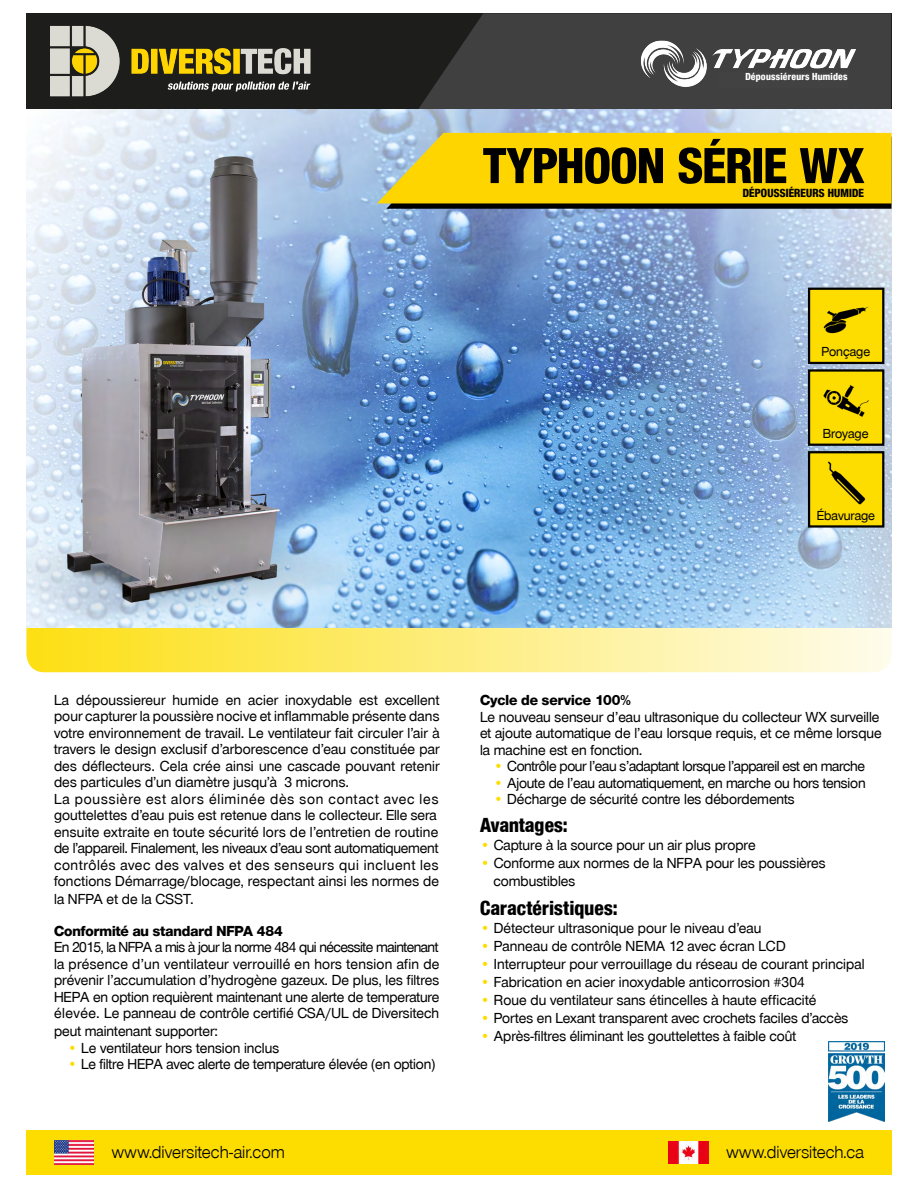
<style>
.page{position:relative;width:918px;height:1188px;background:#fff}
.page>*{position:absolute;margin:0;border:0;box-sizing:border-box;transform-origin:0 0}
.t1{font:52.5px "Nimbus San Nov D Heav Cond";letter-spacing:-.005em;color:#000}
.t2{font:21px "Nimbus San Nov D Heav Cond";letter-spacing:.015em;color:#000}
.t3{font:18px "Nimbus San Nov D";letter-spacing:.005em;color:#000}
.t4{font:500 15px/16.5px "Nimbus San Nov D";letter-spacing:.005em;color:#000}
.t5{font:500 15px "Nimbus San Nov D";letter-spacing:-.025em;color:#000}
.t6{font:500 15px "Nimbus San Nov D";letter-spacing:-.015em;color:#000}
.t7{font:15px "Nimbus San Nov D Heav";color:#000}
.t8{font:500 13.5px "Nimbus San Nov D";color:#000}
.t9{font:12.15px "Nimbus San Nov D Heav Cond";letter-spacing:.015em;color:#000}
.t10{font:10.5px "Nimbus San Nov D Heav Cond";letter-spacing:.02em;color:#fff}
.s1{color:#fddd00}
</style>
<div class="page">
<div style="left:26px;top:13px;width:866px;height:96px;background:#1d1d1c"></div>
<svg style="left:419px;top:13px;width:472px;height:96px;fill:#404040"></svg>
<img style="left:50px;top:25px;width:261px;height:72px">
<img style="left:634px;top:33px;width:230px;height:60px">
<svg style="left:26px;top:628px;width:865px;height:44px"></svg>
<img style="left:26px;top:109px;width:866px;height:519px">
<svg style="left:377px;top:133px;width:515px;height:76px"></svg>
<div style="left:26px;top:1130px;width:866px;height:45px;background:#fddd00"></div>
<img style="left:54px;top:1140px;width:40px;height:24px">
<img style="left:669px;top:1142px;width:39px;height:21px">
<div style="left:719px;top:72px;width:129px;height:15px;background:#424242"></div>
<div style="left:809px;top:452px;width:74px;height:74px;background:#fddd00"></div>
<div style="left:808px;top:451px;width:76px;height:77px;border:2px solid #000"></div>
<img style="left:827px;top:461px;width:39px;height:44px">
<div style="left:809px;top:370px;width:74px;height:75px;background:#fddd00"></div>
<div style="left:808px;top:369px;width:76px;height:77px;border:2px solid #000"></div>
<img style="left:824px;top:385px;width:44px;height:32px">
<div style="left:809px;top:289px;width:74px;height:74px;background:#fddd00"></div>
<div style="left:808px;top:288px;width:76px;height:76px;border:2px solid #000"></div>
<img style="left:824px;top:307px;width:44px;height:27px">
<img style="left:829px;top:1041px;width:55px;height:80px">
<p class="t10" style="left:745px;top:71px;width:104px">Dépoussiéreurs Humides</p>
<h1 class="t1" style="left:484px;top:134px;width:382px">TYPHOON SÉRIE WX</h1>
<p class="t9" style="left:743px;top:185px;width:123px">DÉPOUSSIÉREURS HUMIDE</p>
<p class="t8" style="left:821px;top:344px;width:50px">Ponçage</p>
<p class="t8" style="left:823px;top:426px;width:47px">Broyage</p>
<p class="t8" style="left:817px;top:507px;width:60px">Ébavurage</p>
<p class="t4" style="left:54px;top:692px;width:387px">La dépoussiereur humide en acier inoxydable est excellent pour capturer la poussière nocive et inflammable présente dans votre environnement de travail. Le ventilateur fait circuler l’air à travers le design exclusif d’arborescence d’eau constituée par des déflecteurs. Cela crée ainsi une cascade pouvant retenir des particules d’un diamètre jusqu’à 3 microns.<br>La poussière est alors éliminée dès son contact avec les gouttelettes d’eau puis est retenue dans le collecteur. Elle sera ensuite extraite en toute sécurité lors de l’entretien de routine de l’appareil. Finalement, les niveaux d’eau sont automatiquement contrôlés avec des valves et des senseurs qui incluent les fonctions Démarrage/blocage, respectant ainsi les normes de</p>
<p class="t4" style="left:54px;top:891px;width:141px">la NFPA et de la CSST.</p>
<p class="t7" style="left:54px;top:922px;width:230px">Conformité au standard NFPA 484</p>
<p class="t4" style="left:54px;top:939px;width:387px;text-align:justify">En 2015, la NFPA a mis à jour la norme 484 qui nécessite maintenant la présence d’un ventilateur verrouillé en hors tension afin de prévenir l’accumulation d’hydrogène gazeux. De plus, les filtres HEPA en option requièrent maintenant une alerte de temperature élevée. Le panneau de contrôle certifié CSA/UL de Diversitech</p>
<p class="t4" style="left:54px;top:1023px;width:165px">peut maintenant supporter:</p>
<p class="t4" style="left:68px;top:1040px;width:213px"><span class="s1">•</span> Le ventilateur hors tension inclus</p>
<p class="t4" style="left:68px;top:1056px;width:369px"><span class="s1">•</span> Le filtre HEPA avec alerte de temperature élevée (en option)</p>
<p class="t7" style="left:480px;top:692px;width:152px">Cycle de service 100%</p>
<p class="t4" style="left:480px;top:708px;width:403px">Le nouveau senseur d’eau ultrasonique du collecteur WX surveille et ajoute automatique de l’eau lorsque requis, et ce même lorsque la machine est en fonction.</p>
<p class="t5" style="left:494px;top:757px;width:373px"><span class="s1">•</span> Contrôle pour l’eau s’adaptant lorsque l’appareil est en marche</p>
<p class="t6" style="left:494px;top:774px;width:374px"><span class="s1">•</span> Ajoute de l’eau automatiquement, en marche ou hors tension</p>
<p class="t4" style="left:494px;top:791px;width:303px"><span class="s1">•</span> Décharge de sécurité contre les débordements</p>
<h2 class="t2" style="left:480px;top:812px;width:89px">Avantages:</h2>
<p class="t4" style="left:480px;top:837px;width:277px"><span class="s1">•</span> Capture à la source pour un air plus propre</p>
<p class="t4" style="left:494px;top:854px;width:334px;line-height:18px;text-indent:-14px"><span class="s1">•</span> Conforme aux normes de la NFPA pour les poussières combustibles</p>
<h2 class="t2" style="left:480px;top:895px;width:139px">Caractéristiques:</h2>
<p class="t4" style="left:480px;top:919px;width:283px"><span class="s1">•</span> Détecteur ultrasonique pour le niveau d’eau</p>
<p class="t4" style="left:480px;top:937px;width:307px"><span class="s1">•</span> Panneau de contrôle NEMA 12 avec écran LCD</p>
<p class="t4" style="left:480px;top:955px;width:386px"><span class="s1">•</span> Interrupteur pour verrouillage du réseau de courant principal</p>
<p class="t4" style="left:480px;top:973px;width:326px"><span class="s1">•</span> Fabrication en acier inoxydable anticorrosion #304</p>
<p class="t4" style="left:480px;top:991px;width:338px"><span class="s1">•</span> Roue du ventilateur sans étincelles à haute efficacité</p>
<p class="t4" style="left:480px;top:1009px;width:370px"><span class="s1">•</span> Portes en Lexant transparent avec crochets faciles d’accès</p>
<p class="t4" style="left:480px;top:1027px;width:318px"><span class="s1">•</span> Après-filtres éliminant les gouttelettes à faible coût</p>
<p class="t3" style="left:112px;top:1142px;width:175px">www.diversitech-air.com</p>
<p class="t3" style="left:726px;top:1142px;width:139px">www.diversitech.ca</p>
</div>
